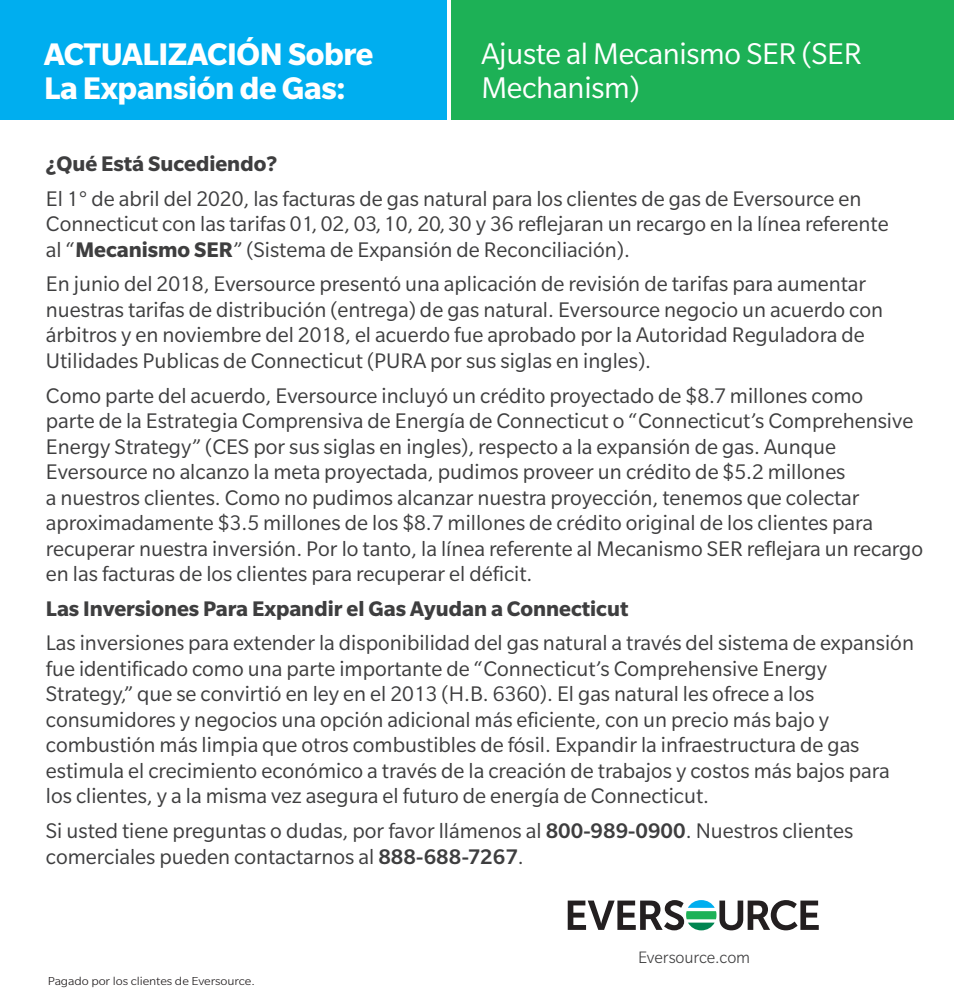
<style>
.page{position:relative;width:954px;height:1008px;background:#fff}
.page>*{position:absolute;margin:0;border:0;box-sizing:border-box;transform-origin:0 0}
.t1{font:700 34px/34px "Slate Pro";letter-spacing:-.01em;color:#fff}
.t2{font:32.6px/34px "Slate Pro";letter-spacing:-.01em;color:#fff}
.t3{font:23px/25.6px "Slate Pro";color:#3e3e3f}
.t4{font:700 23px "Slate Pro";color:#3e3e3f}
.t5{font:300 18px "Slate Pro";letter-spacing:-.005em;color:#3e3e3f}
.t6{font:300 12.6px "Slate Pro";letter-spacing:-.005em;color:#231f20;scale:1.11 1}
.s1{font-weight:700}
.s2{font-weight:500}
</style>
<div class="page">
<div style="left:451px;top:0;width:503px;height:120px;background:#1db156"></div>
<div style="left:0;top:0;width:446px;height:120px;background:#00aeef"></div>
<svg style="left:568px;top:900px;width:251px;height:30px"></svg>
<h1 class="t1" style="left:44px;top:36px;width:331px">ACTUALIZACIÓN Sobre<br>La Expansión de Gas:</h1>
<h2 class="t2" style="left:481px;top:36px;width:382px">Ajuste al Mecanismo SER (SER<br>Mechanism)</h2>
<p class="t4" style="left:46px;top:151px;width:233px">¿Qué Está Sucediendo?</p>
<p class="t3" style="left:46px;top:186px;width:844px">El 1° de abril del 2020, las facturas de gas natural para los clientes de gas de Eversource en<br>Connecticut con las tarifas 01, 02, 03, 10, 20, 30 y 36 reflejaran un recargo en la línea referente al “<span class="s1">Mecanismo SER</span>” (Sistema de Expansión de Reconciliación).</p>
<p class="t3" style="left:46px;top:271px;width:839px">En junio del 2018, Eversource presentó una aplicación de revisión de tarifas para aumentar nuestras tarifas de distribución (entrega) de gas natural. Eversource negocio un acuerdo con árbitros y en noviembre del 2018, el acuerdo fue aprobado por la Autoridad Reguladora de Utilidades Publicas de Connecticut (PURA por sus siglas en ingles).</p>
<p class="t3" style="left:46px;top:382px;width:879px">Como parte del acuerdo, Eversource incluyó un crédito proyectado de $8.7 millones como<br>parte de la Estrategia Comprensiva de Energía de Connecticut o “Connecticut’s Comprehensive Energy Strategy” (CES por sus siglas en ingles), respecto a la expansión de gas. Aunque Eversource no alcanzo la meta proyectada, pudimos proveer un crédito de $5.2 millones<br>a nuestros clientes. Como no pudimos alcanzar nuestra proyección, tenemos que colectar aproximadamente $3.5 millones de los $8.7 millones de crédito original de los clientes para recuperar nuestra inversión. Por lo tanto, la línea referente al Mecanismo SER reflejara un recargo en las facturas de los clientes para recuperar el déficit.</p>
<p class="t4" style="left:46px;top:595px;width:584px">Las Inversiones Para Expandir el Gas Ayudan a Connecticut</p>
<p class="t3" style="left:46px;top:630px;width:870px">Las inversiones para extender la disponibilidad del gas natural a través del sistema de expansión fue identificado como una parte importante de “Connecticut’s Comprehensive Energy Strategy,” que se convirtió en ley en el 2013 (H.B. 6360). El gas natural les ofrece a los consumidores y negocios una opción adicional más eficiente, con un precio más bajo y combustión más limpia que otros combustibles de fósil. Expandir la infraestructura de gas estimula el crecimiento económico a través de la creación de trabajos y costos más bajos para los clientes, y a la misma vez asegura el futuro de energía de Connecticut.</p>
<p class="t3" style="left:46px;top:817px;width:809px">Si usted tiene preguntas o dudas, por favor llámenos al <span class="s2">800-989-0900</span>. Nuestros clientes comerciales pueden contactarnos al <span class="s2">888-688-7267</span>.</p>
<p class="t6" style="left:48px;top:974px;width:188px">Pagado por los clientes de Eversource.</p>
<p class="t5" style="left:638px;top:948px;width:114px">Eversource.com</p>
</div>
